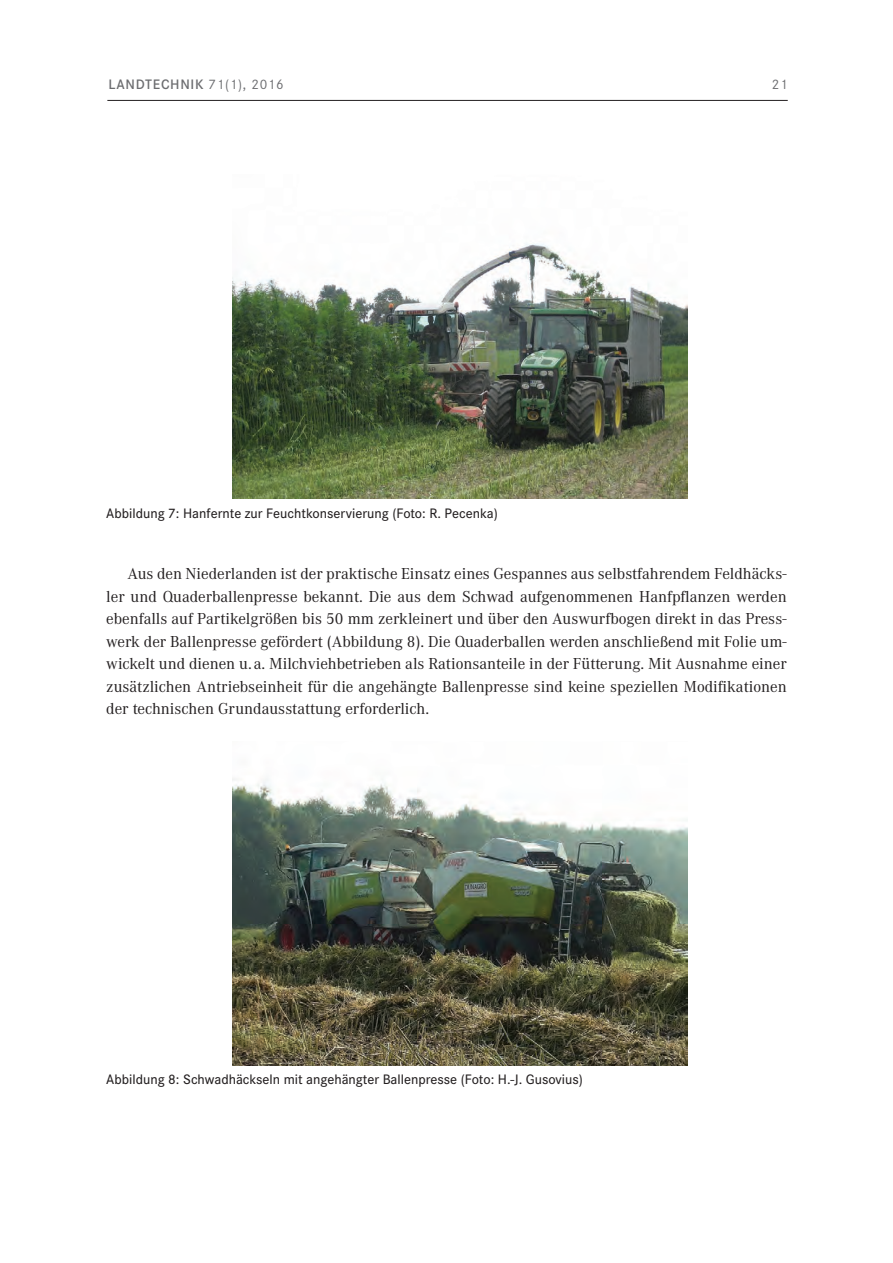
<style>
.page{position:relative;width:893px;height:1263px;background:#fff}
.page>*{position:absolute;margin:0;border:0;box-sizing:border-box;transform-origin:0 0}
.t1{font:16.5px/22.5px "Corporate A";color:#231f20;text-align:justify}
.t2{font:500 14.25px "Corporate S";color:#231f20}
.t3{font:600 14.25px "Corporate S";letter-spacing:.05em;color:#6c6d70}
.t4{font:14.25px "Corporate S";color:#6c6d70}
.s1{font-weight:400}
</style>
<div class="page">
<hr style="left:107px;top:100px;width:681px;height:1px;background:#231f20">
<img style="left:233px;top:243px;width:455px;height:255px">
<img style="left:233px;top:778px;width:455px;height:287px">
<p class="t3" style="left:108px;top:76px;width:177px">LANDTECHNIK <span class="s1">71(1), 2016</span></p>
<p class="t4" style="left:772px;top:76px;width:17px">21</p>
<p class="t2" style="left:106px;top:505px;width:393px">Abbildung 7: Hanfernte zur Feuchtkonservierung (Foto: R. Pecenka)</p>
<p class="t1" style="left:106px;top:563px;width:682px;text-indent:21px">Aus den Niederlanden ist der praktische Einsatz eines Gespannes aus selbstfahrendem Feldhäcks&shy;ler und Quaderballenpresse bekannt. Die aus dem Schwad aufgenommenen Hanfpflanzen werden ebenfalls auf Partikelgrößen bis 50 mm zerkleinert und über den Auswurfbogen direkt in das Press&shy;werk der Ballenpresse gefördert (Abbildung 8). Die Quaderballen werden anschließend mit Folie um&shy;wickelt und dienen u. a. Milchviehbetrieben als Rationsanteile in der Fütterung. Mit Ausnahme einer zusätzlichen Antriebseinheit für die angehängte Ballenpresse sind keine speziellen Modifikationen der technischen Grundausstattung erforderlich.</p>
<p class="t2" style="left:106px;top:1071px;width:478px">Abbildung 8: Schwadhäckseln mit angehängter Ballenpresse (Foto: H.-J. Gusovius)</p>
</div>
